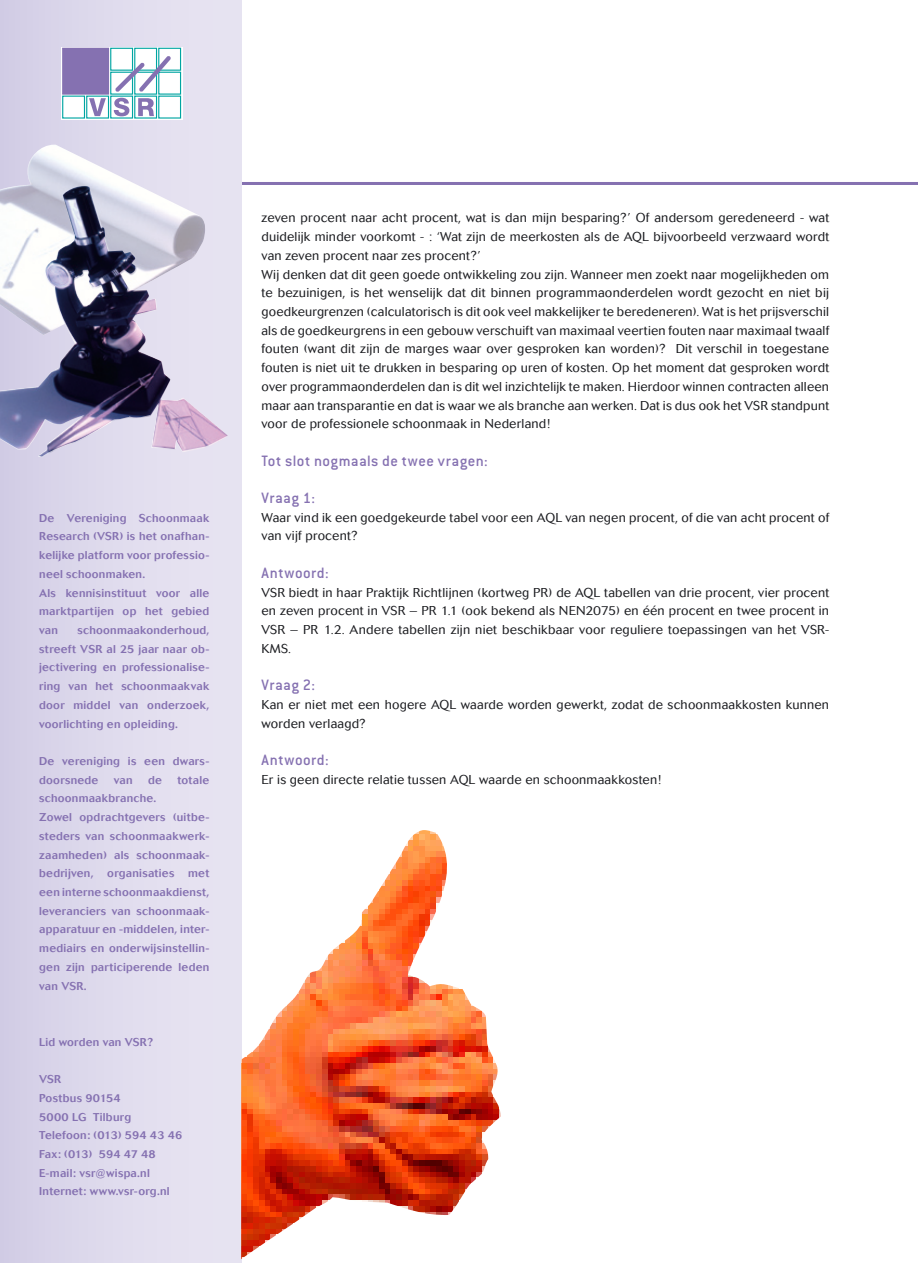
<style>
.page{position:relative;width:918px;height:1263px;background:#fff}
.page>*{position:absolute;margin:0;border:0;box-sizing:border-box;transform-origin:0 0}
.t1{font:500 16.5px "Conduit ITC";letter-spacing:.03em;color:#8571b1}
.t2{font:300 12.75px/18.8px "Cosmos";letter-spacing:.015em;color:#1b1c20}
.t3{font:500 11.25px/18.8px "Cosmos";letter-spacing:.02em;color:#8571b1}
</style>
<div class="page">
<hr style="left:220px;top:182px;width:698px;height:3px;background:#8571b1">
<div style="left:0;top:0;width:242px;height:1263px;background:linear-gradient(to right,#d3cee6,#eae7f3)"></div>
<img style="left:0;top:145px;width:228px;height:312px">
<svg style="left:61px;top:47px;width:121px;height:73px"></svg>
<div style="left:62px;top:96px;width:23px;height:23px;border:1px solid #00a5a2"></div>
<div style="left:86px;top:96px;width:23px;height:23px;border:1px solid #00a5a2"></div>
<div style="left:110px;top:96px;width:23px;height:23px;border:1px solid #00a5a2"></div>
<div style="left:134px;top:96px;width:23px;height:23px;border:1px solid #00a5a2"></div>
<div style="left:158px;top:96px;width:23px;height:23px;border:1px solid #00a5a2"></div>
<div style="left:110px;top:72px;width:23px;height:23px;border:1px solid #00a5a2"></div>
<div style="left:158px;top:72px;width:23px;height:23px;border:1px solid #00a5a2"></div>
<div style="left:63px;top:48px;width:45px;height:46px;background:#8571b1"></div>
<div style="left:62px;top:48px;width:47px;height:47px;border:1px solid #8571b1"></div>
<div style="left:110px;top:48px;width:23px;height:23px;border:1px solid #00a5a2"></div>
<div style="left:134px;top:48px;width:23px;height:23px;border:1px solid #00a5a2"></div>
<div style="left:158px;top:48px;width:23px;height:23px;border:1px solid #00a5a2"></div>
<svg style="left:89px;top:98px;width:17px;height:18px"></svg>
<svg style="left:114px;top:98px;width:15px;height:18px"></svg>
<svg style="left:138px;top:98px;width:16px;height:18px"></svg>
<svg style="left:115px;top:56px;width:56px;height:36px"></svg>
<img style="left:0;top:186px;width:228px;height:270px">
<img style="left:241px;top:830px;width:260px;height:429px">
<p class="t3" style="left:39px;top:509px;width:172px">De Vereniging Schoonmaak<br>Research (VSR) is het onafhan&shy;kelijke platform voor professio&shy;neel schoonmaken.<br>Als kennisinstituut voor alle marktpartijen op het gebied van</p>
<p class="t3" style="left:39px;top:621px;width:172px;text-align:justify;text-indent:38px">schoonmaakonderhoud, streeft VSR al 25 jaar naar ob&shy;jectivering en professionalise&shy;ring van het schoonmaakvak door middel van onderzoek, voorlichting en opleiding.</p>
<p class="t3" style="left:39px;top:752px;width:172px">De vereniging is een dwars&shy;doorsnede</p>
<p class="t3" style="left:114px;top:770px;width:20px">van</p>
<p class="t3" style="left:148px;top:770px;width:15px">de</p>
<p class="t3" style="left:177px;top:770px;width:33px">totale</p>
<p class="t3" style="left:39px;top:789px;width:172px">schoonmaakbranche.<br>Zowel opdrachtgevers (uitbe&shy;steders van schoonmaakwerk&shy;zaamheden) als schoonmaak&shy;bedrijven, organisaties met een interne schoonmaakdienst, leveranciers van schoonmaak&shy;apparatuur en -middelen, inter&shy;mediairs en onderwijsinstellin&shy;gen zijn participerende leden van VSR.</p>
<p class="t3" style="left:39px;top:1032px;width:115px">Lid worden van VSR?</p>
<p class="t3" style="left:39px;top:1070px;width:145px">VSR<br>Postbus 90154<br>5000 LG Tilburg<br>Telefoon: (013) 594 43 46<br>Fax: (013) 594 47 48<br>E-mail: vsr@wispa.nl<br>Internet: www.vsr-org.nl</p>
<p class="t2" style="left:261px;top:209px;width:569px">zeven procent naar acht procent, wat is dan mijn besparing?’ Of andersom geredeneerd - wat duidelijk minder voorkomt - : ‘Wat zijn de meerkosten als de AQL bijvoorbeeld verzwaard wordt van zeven procent naar zes procent?’<br>Wij denken dat dit geen goede ontwikkeling zou zijn. Wanneer men zoekt naar mogelijkheden om te bezuinigen, is het wenselijk dat dit binnen programmaonderdelen wordt gezocht en niet bij goedkeurgrenzen (calculatorisch is dit ook veel makkelijker te beredeneren). Wat is het prijsverschil als de goedkeurgrens in een gebouw verschuift van maximaal veertien fouten naar maximaal twaalf fouten (want dit zijn de marges waar over gesproken kan worden)? Dit verschil in toegestane fouten is niet uit te drukken in besparing op uren of kosten. Op het moment dat gesproken wordt over programmaonderdelen dan is dit wel inzichtelijk te maken. Hierdoor winnen contracten alleen maar aan transparantie en dat is waar we als branche aan werken. Dat is dus ook het VSR standpunt voor de professionele schoonmaak in Nederland!</p>
<p class="t1" style="left:261px;top:451px;width:228px">Tot slot nogmaals de twee vragen:</p>
<p class="t1" style="left:261px;top:489px;width:55px">Vraag 1:</p>
<p class="t2" style="left:261px;top:508px;width:569px">Waar vind ik een goedgekeurde tabel voor een AQL van negen procent, of die van acht procent of van vijf procent?</p>
<p class="t1" style="left:261px;top:563px;width:69px">Antwoord:</p>
<p class="t2" style="left:261px;top:583px;width:569px;text-align:justify">VSR biedt in haar Praktijk Richtlijnen (kortweg PR) de AQL tabellen van drie procent, vier procent en zeven procent in VSR – PR 1.1 (ook bekend als NEN2075) en één procent en twee procent in VSR – PR 1.2. Andere tabellen zijn niet beschikbaar voor reguliere toepassingen van het VSR-KMS.</p>
<p class="t1" style="left:261px;top:676px;width:55px">Vraag 2:</p>
<p class="t2" style="left:261px;top:695px;width:569px">Kan er niet met een hogere AQL waarde worden gewerkt, zodat de schoonmaakkosten kunnen worden verlaagd?</p>
<p class="t1" style="left:261px;top:750px;width:69px">Antwoord:</p>
<p class="t2" style="left:261px;top:770px;width:401px">Er is geen directe relatie tussen AQL waarde en schoonmaakkosten!</p>
</div>
